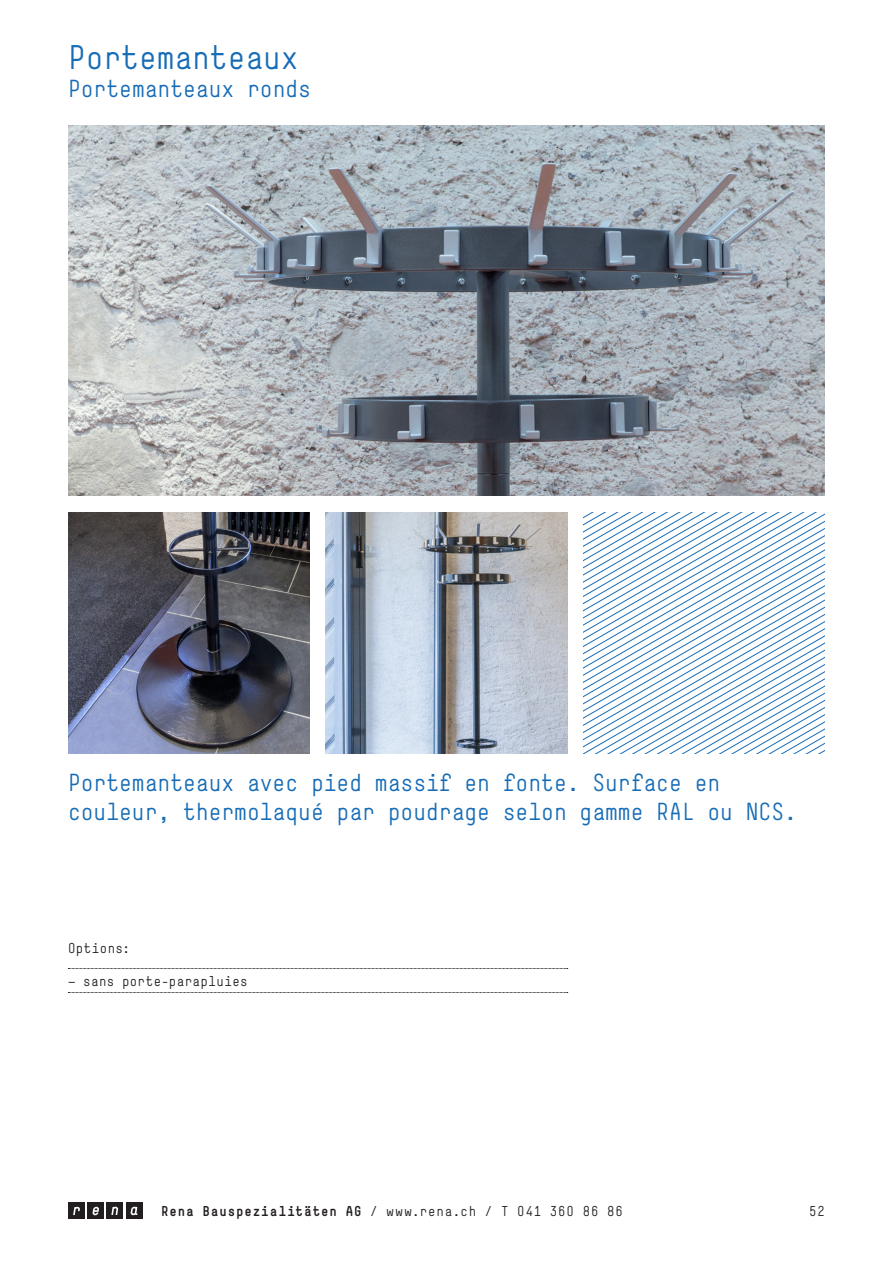
<style>
.page{position:relative;width:893px;height:1263px;background:#fff}
.page>*{position:absolute;margin:0;border:0;box-sizing:border-box;transform-origin:0 0}
.t1{font:32.25px "Simple rena";color:#176cb6}
.t2{font:23.25px/28.5px "Simple rena";color:#176cb6}
.t3{font:13.5px "Simple rena";letter-spacing:.065em;color:#231f20}
.t4{font:13.5px "Simple rena";letter-spacing:.04em;color:#231f20}
.s1{font-family:"Simple Bold rena"}
</style>
<div class="page">
<div style="left:126px;top:1202px;width:17px;height:17px;background:#231f20"></div>
<svg style="left:131px;top:1207px;width:6px;height:8px"></svg>
<div style="left:87px;top:1202px;width:17px;height:17px;background:#231f20"></div>
<svg style="left:93px;top:1207px;width:6px;height:8px"></svg>
<div style="left:106px;top:1202px;width:17px;height:17px;background:#231f20"></div>
<svg style="left:111px;top:1207px;width:7px;height:8px"></svg>
<div style="left:68px;top:1202px;width:17px;height:17px;background:#231f20"></div>
<svg style="left:73px;top:1207px;width:7px;height:8px"></svg>
<img style="left:326px;top:512px;width:241px;height:241px">
<img style="left:68px;top:512px;width:241px;height:241px">
<img style="left:68px;top:125px;width:757px;height:370px">
<svg style="left:584px;top:512px;width:241px;height:241px"></svg>
<svg style="left:68px;top:968px;width:500px;height:1px"></svg>
<svg style="left:68px;top:992px;width:500px;height:1px"></svg>
<h1 class="t1" style="left:68px;top:38px;width:232px">Portemanteaux</h1>
<p class="t2" style="left:68px;top:74px;width:244px">Portemanteaux ronds</p>
<p class="t2" style="left:68px;top:769px;width:730px">Portemanteaux avec pied massif en fonte. Surface en couleur, thermolaqué par poudrage selon gamme RAL ou NCS.</p>
<p class="t4" style="left:68px;top:940px;width:63px">Options:</p>
<p class="t4" style="left:68px;top:973px;width:181px">— sans porte-parapluies</p>
<p class="t3" style="left:161px;top:1203px;width:463px"><span class="s1">Rena Bauspezialitäten AG</span> / www.rena.ch / T 041 360 86 86</p>
<p class="t4" style="left:809px;top:1203px;width:17px">52</p>
</div>
